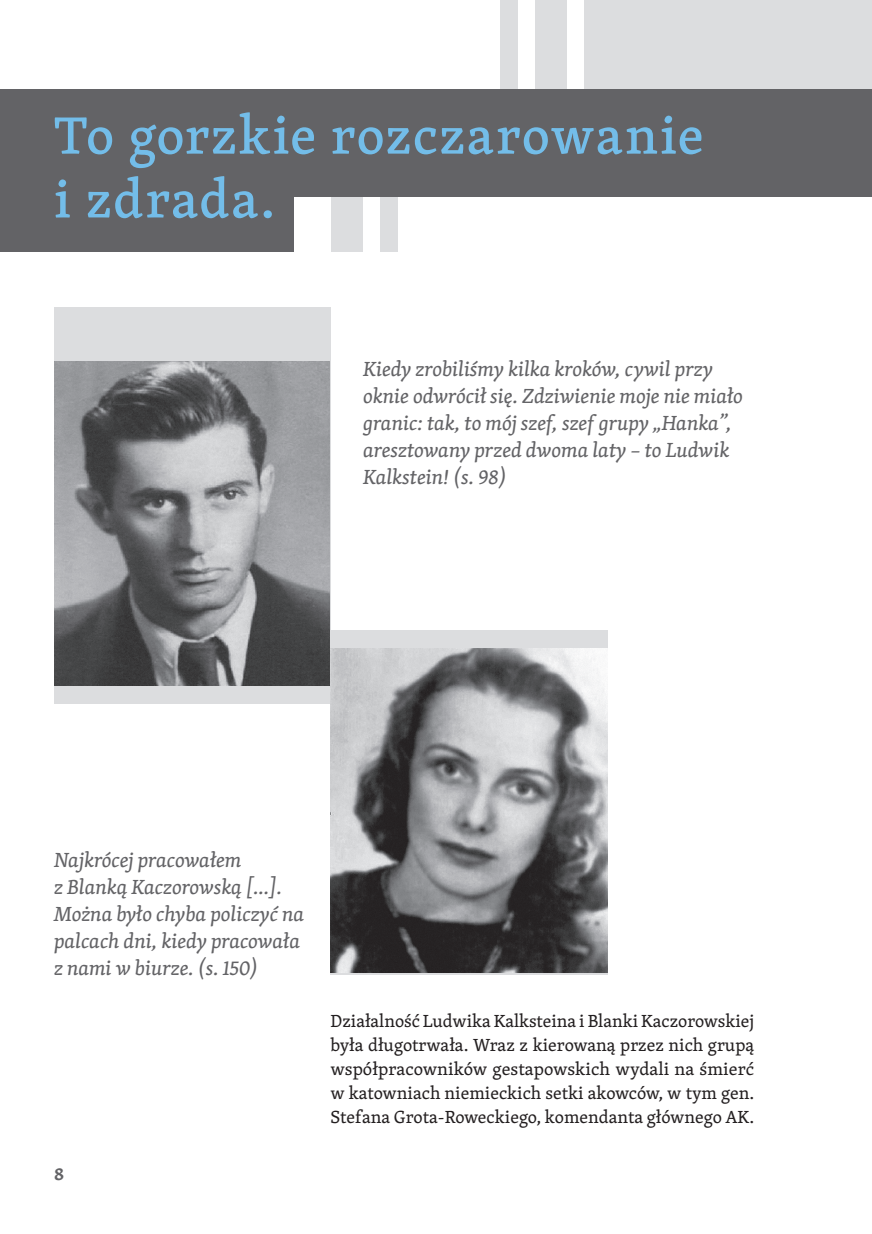
<style>
.page{position:relative;width:872px;height:1234px;background:#fff}
.page>*{position:absolute;margin:0;border:0;box-sizing:border-box;transform-origin:0 0}
.t1{font:500 54px/63.8px "Skolar Latin";letter-spacing:.025em;color:#73bde9}
.t2{font:italic 21px/27px "Skolar Latin";color:#636366}
.t3{font:18px/24px "Skolar Latin";color:#231f20;text-align:justify}
.t4{font:700 18px "Skolar Latin";color:#636366}
</style>
<div class="page">
<div style="left:584px;top:0;width:287px;height:89px;background:#dcdddf"></div>
<div style="left:535px;top:0;width:31px;height:89px;background:#dcdddf"></div>
<div style="left:500px;top:0;width:17px;height:89px;background:#dcdddf"></div>
<div style="left:331px;top:197px;width:32px;height:55px;background:#dcdddf"></div>
<div style="left:381px;top:197px;width:17px;height:55px;background:#dcdddf"></div>
<div style="left:0;top:89px;width:872px;height:108px;background:#636366"></div>
<div style="left:0;top:175px;width:293px;height:77px;background:#636366"></div>
<div style="left:54px;top:307px;width:277px;height:396px;background:#dcdddf"></div>
<div style="left:330px;top:630px;width:278px;height:344px;background:#dcdddf"></div>
<img style="left:54px;top:361px;width:275px;height:324px">
<img style="left:330px;top:648px;width:278px;height:324px">
<hr style="left:871px;top:175px;width:1px;height:77px;background:#636366">
<h1 class="t1" style="left:54px;top:102px;width:651px">To gorzkie rozczarowanie i zdrada.</h1>
<p class="t2" style="left:363px;top:355px;width:381px">Kiedy zrobiliśmy kilka kroków, cywil przy oknie odwrócił się. Zdziwienie moje nie miało granic: tak, to mój szef, szef grupy „Hanka”, aresztowany przed dwoma laty – to Ludwik Kalkstein! (s. 98)</p>
<p class="t2" style="left:54px;top:845px;width:252px">Najkrócej pracowałem<br>z Blanką Kaczorowską […].<br>Można było chyba policzyć na palcach dni, kiedy pracowała z nami w biurze. (s. 150)</p>
<p class="t4" style="left:54px;top:1159px;width:12px">8</p>
<p class="t3" style="left:330px;top:1007px;width:425px">Działalność Ludwika Kalksteina i Blanki Kaczorowskiej była długotrwała. Wraz z kierowaną przez nich grupą współpracowników gestapowskich wydali na śmierć w katowniach niemieckich setki akowców, w tym gen.<br>Stefana Grota-Roweckiego, komendanta głównego AK.</p>
</div>
